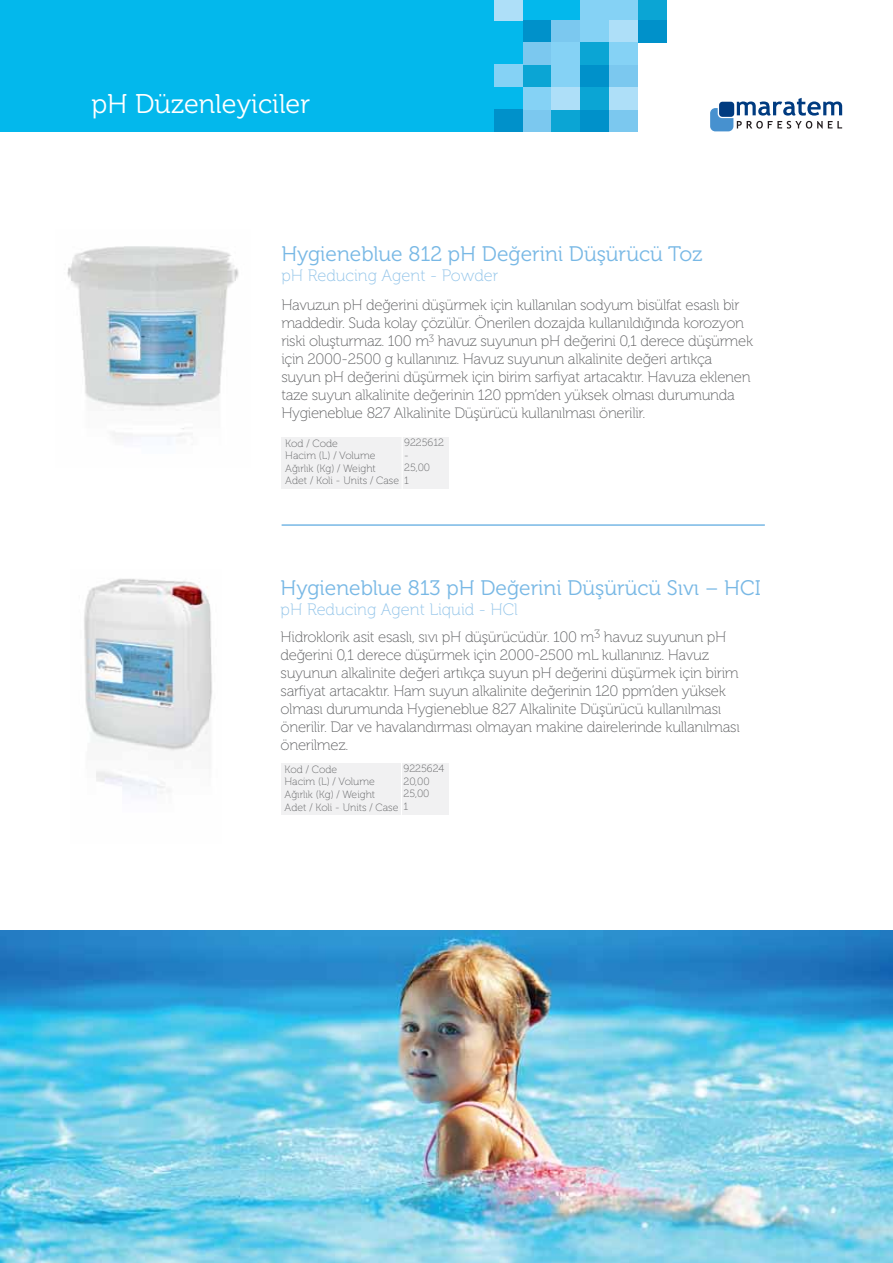
<style>
.page{position:relative;width:893px;height:1263px;background:#fff}
.page>*{position:absolute;margin:0;border:0;box-sizing:border-box;transform-origin:0 0}
.t1{font:27px "Museo 300 TR";color:#fff}
.t2{font:21px "Museo 300 TR";color:#78b8e5}
.t3{font:16.5px "Museo 100 TR";color:#92c4e9}
.t4{font:15px/18px "Museo 100 TR";letter-spacing:-.02em;color:#616264}
.t5{font:10.5px/12.6px "Museo 100 TR";color:#616264}
</style>
<div class="page">
<svg style="left:710px;top:98px;width:132px;height:33px"></svg>
<div style="left:0;top:0;width:588px;height:132px;background:#03b8ec"></div>
<div style="left:494px;top:0;width:29px;height:20px;background:#aedff8"></div>
<div style="left:580px;top:0;width:29px;height:20px;background:#85d2f5"></div>
<div style="left:609px;top:0;width:29px;height:20px;background:#85d2f5"></div>
<div style="left:523px;top:65px;width:29px;height:22px;background:#0ba5d4"></div>
<div style="left:494px;top:65px;width:29px;height:22px;background:#85d2f5"></div>
<div style="left:552px;top:65px;width:28px;height:22px;background:#85d2f5"></div>
<div style="left:580px;top:65px;width:29px;height:22px;background:#0091ca"></div>
<div style="left:609px;top:65px;width:29px;height:22px;background:#7bc8ef"></div>
<div style="left:523px;top:109px;width:29px;height:23px;background:#7bc8ef"></div>
<div style="left:494px;top:109px;width:29px;height:23px;background:#0091ca"></div>
<div style="left:552px;top:109px;width:28px;height:23px;background:#0ba5d4"></div>
<div style="left:580px;top:109px;width:29px;height:23px;background:#0091ca"></div>
<div style="left:609px;top:109px;width:29px;height:23px;background:#7bc8ef"></div>
<div style="left:638px;top:0;width:29px;height:20px;background:#0ba5d4"></div>
<div style="left:523px;top:20px;width:29px;height:22px;background:#0091ca"></div>
<div style="left:552px;top:20px;width:28px;height:22px;background:#7bc8ef"></div>
<div style="left:580px;top:20px;width:29px;height:22px;background:#85d2f5"></div>
<div style="left:609px;top:20px;width:29px;height:22px;background:#aedff8"></div>
<div style="left:523px;top:42px;width:29px;height:23px;background:#7bc8ef"></div>
<div style="left:552px;top:42px;width:28px;height:23px;background:#85d2f5"></div>
<div style="left:580px;top:42px;width:29px;height:23px;background:#0ba5d4"></div>
<div style="left:609px;top:42px;width:29px;height:23px;background:#85d2f5"></div>
<div style="left:523px;top:87px;width:29px;height:22px;background:#85d2f5"></div>
<div style="left:552px;top:87px;width:28px;height:22px;background:#aedff8"></div>
<div style="left:580px;top:87px;width:29px;height:22px;background:#0ba5d4"></div>
<div style="left:609px;top:87px;width:29px;height:22px;background:#aedff8"></div>
<div style="left:638px;top:20px;width:29px;height:22px;background:#0091ca"></div>
<hr style="left:282px;top:524px;width:483px;height:2px;background:#78b8e5">
<div style="left:282px;top:437px;width:167px;height:52px;background:#f1f1f2"></div>
<hr style="left:402px;top:437px;width:1px;height:52px;background:#fff">
<div style="left:281px;top:763px;width:167px;height:52px;background:#f1f1f2"></div>
<hr style="left:401px;top:763px;width:1px;height:52px;background:#fff">
<img style="left:84px;top:578px;width:128px;height:217px">
<img style="left:0;top:930px;width:893px;height:333px">
<img style="left:67px;top:246px;width:172px;height:199px">
<h1 class="t1" style="left:91px;top:89px;width:220px">pH Düzenleyiciler</h1>
<h2 class="t2" style="left:281px;top:243px;width:423px">Hygieneblue 812 pH Değerini Düşürücü Toz</h2>
<p class="t3" style="left:281px;top:267px;width:219px">pH Reducing Agent - Powder</p>
<p class="t4" style="left:281px;top:296px;width:473px">Havuzun pH değerini düşürmek için kullanılan sodyum bisülfat esaslı bir maddedir. Suda kolay çözülür. Önerilen dozajda kullanıldığında korozyon riski oluşturmaz. 100 m<sup>3</sup> havuz suyunun pH değerini 0,1 derece düşürmek için 2000-2500 g kullanınız. Havuz suyunun alkalinite değeri artıkça suyun pH değerini düşürmek için birim sarfiyat artacaktır. Havuza eklenen taze suyun alkalinite değerinin 120 ppm’den yüksek olması durumunda Hygieneblue 827 Alkalinite Düşürücü kullanılması önerilir.</p>
<p class="t5" style="left:285px;top:437px;width:115px">Kod / Code<br>Hacim (L) / Volume<br>Ağırlık (Kg) / Weight<br>Adet / Koli - Units / Case</p>
<p class="t5" style="left:404px;top:437px;width:41px">9225612 -<br>25,00<br>1</p>
<h2 class="t2" style="left:281px;top:576px;width:482px">Hygieneblue 813 pH Değerini Düşürücü Sıvı – HCI</h2>
<p class="t3" style="left:281px;top:600px;width:239px">pH Reducing Agent Liquid - HCl</p>
<p class="t4" style="left:281px;top:628px;width:461px">Hidroklorik asit esaslı, sıvı pH düşürücüdür. 100 m<sup>3</sup> havuz suyunun pH değerini 0,1 derece düşürmek için 2000-2500 mL kullanınız. Havuz suyunun alkalinite değeri artıkça suyun pH değerini düşürmek için birim sarfiyat artacaktır. Ham suyun alkalinite değerinin 120 ppm’den yüksek olması durumunda Hygieneblue 827 Alkalinite Düşürücü kullanılması önerilir. Dar ve havalandırması olmayan makine dairelerinde kullanılması önerilmez.</p>
<p class="t5" style="left:285px;top:763px;width:115px">Kod / Code<br>Hacim (L) / Volume<br>Ağırlık (Kg) / Weight<br>Adet / Koli - Units / Case</p>
<p class="t5" style="left:404px;top:763px;width:42px">9225624<br>20,00<br>25,00<br>1</p>
</div>
